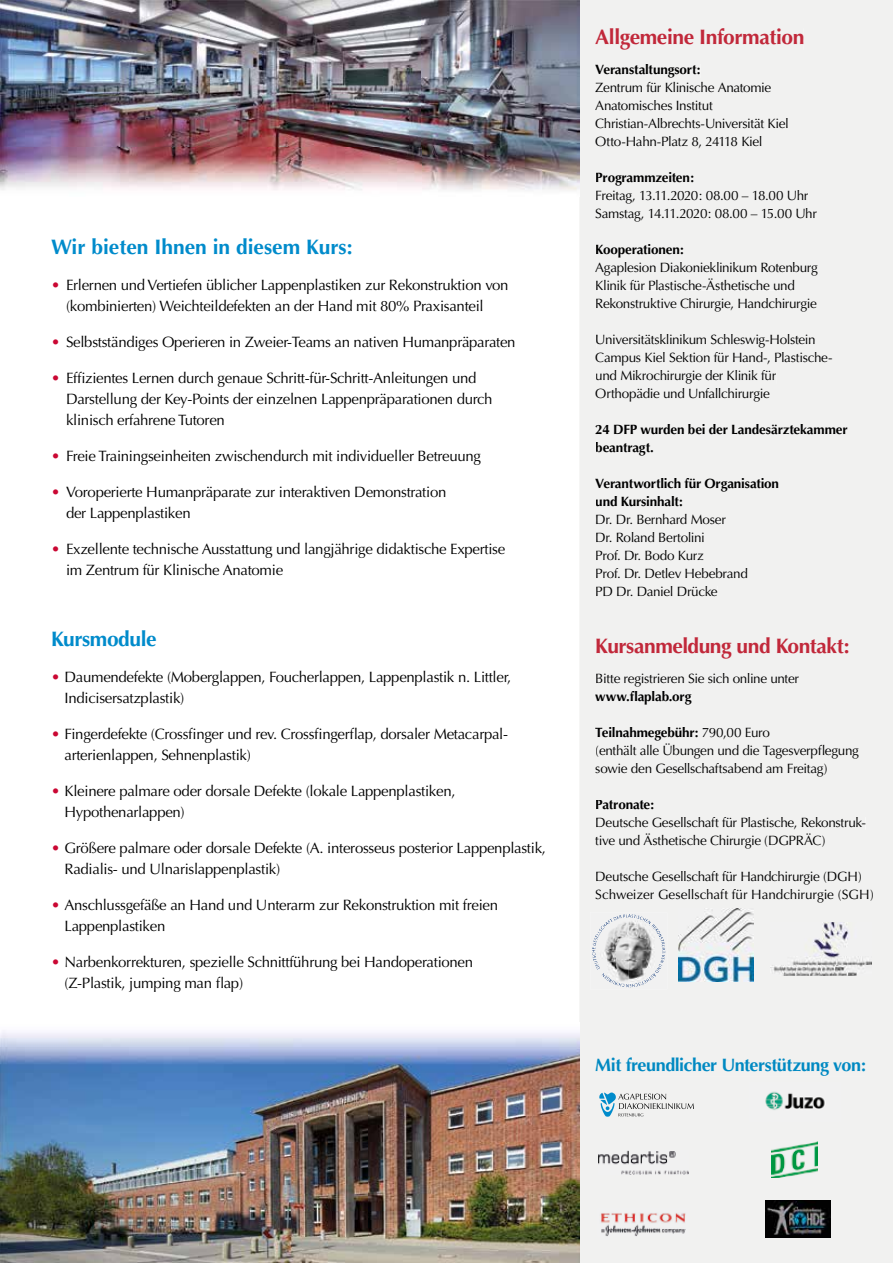
<style>
.page{position:relative;width:893px;height:1263px;background:#fff}
.page>*{position:absolute;margin:0;border:0;box-sizing:border-box;transform-origin:0 0}
.t1{font:700 21px "Optima";letter-spacing:-.02em;color:#c1283a}
.t2{font:700 21px "Optima";color:#008bcb}
.t3{font:700 21px "Optima";letter-spacing:-.02em;color:#008bcb}
.t4{font:700 18px "Optima";letter-spacing:-.025em;color:#0089c2}
.t5{font:15px/21px "Optima";letter-spacing:-.02em;color:#000}
.t6{font:13.5px/18px "Optima";letter-spacing:-.025em;color:#000}
.t7{font:700 13.5px/18px "Optima";letter-spacing:-.01em;color:#000}
.s1{color:#ca0733}
.s2{font-weight:700}
</style>
<div class="page">
<div style="left:579px;top:0;width:314px;height:1263px;background:#f1f1f0"></div>
<div style="left:596px;top:28px;width:207px;height:22px;background:#f1f1f0"></div>
<div style="left:596px;top:64px;width:104px;height:14px;background:#f1f1f0"></div>
<div style="left:596px;top:82px;width:175px;height:10px;background:#f1f1f0"></div>
<div style="left:596px;top:100px;width:117px;height:10px;background:#f1f1f0"></div>
<div style="left:596px;top:118px;width:192px;height:10px;background:#f1f1f0"></div>
<div style="left:596px;top:136px;width:165px;height:13px;background:#f1f1f0"></div>
<div style="left:596px;top:172px;width:97px;height:14px;background:#f1f1f0"></div>
<div style="left:596px;top:190px;width:212px;height:14px;background:#f1f1f0"></div>
<div style="left:596px;top:208px;width:221px;height:14px;background:#f1f1f0"></div>
<div style="left:596px;top:244px;width:87px;height:14px;background:#f1f1f0"></div>
<div style="left:596px;top:262px;width:222px;height:14px;background:#f1f1f0"></div>
<div style="left:596px;top:279px;width:199px;height:11px;background:#f1f1f0"></div>
<div style="left:596px;top:298px;width:220px;height:14px;background:#f1f1f0"></div>
<div style="left:597px;top:334px;width:218px;height:14px;background:#f1f1f0"></div>
<div style="left:596px;top:352px;width:236px;height:14px;background:#f1f1f0"></div>
<div style="left:596px;top:370px;width:180px;height:14px;background:#f1f1f0"></div>
<div style="left:596px;top:388px;width:173px;height:14px;background:#f1f1f0"></div>
<div style="left:596px;top:424px;width:252px;height:10px;background:#f1f1f0"></div>
<div style="left:596px;top:442px;width:57px;height:14px;background:#f1f1f0"></div>
<div style="left:596px;top:478px;width:183px;height:14px;background:#f1f1f0"></div>
<div style="left:596px;top:496px;width:86px;height:10px;background:#f1f1f0"></div>
<div style="left:596px;top:514px;width:130px;height:10px;background:#f1f1f0"></div>
<div style="left:596px;top:532px;width:108px;height:10px;background:#f1f1f0"></div>
<div style="left:596px;top:550px;width:108px;height:10px;background:#f1f1f0"></div>
<div style="left:596px;top:568px;width:151px;height:10px;background:#f1f1f0"></div>
<div style="left:596px;top:586px;width:121px;height:10px;background:#f1f1f0"></div>
<div style="left:597px;top:637px;width:252px;height:22px;background:#f1f1f0"></div>
<div style="left:596px;top:673px;width:203px;height:14px;background:#f1f1f0"></div>
<div style="left:595px;top:691px;width:96px;height:14px;background:#f1f1f0"></div>
<div style="left:596px;top:727px;width:102px;height:14px;background:#f1f1f0"></div>
<div style="left:698px;top:728px;width:71px;height:12px;background:#f1f1f0"></div>
<div style="left:596px;top:744px;width:263px;height:15px;background:#f1f1f0"></div>
<div style="left:596px;top:763px;width:231px;height:14px;background:#f1f1f0"></div>
<div style="left:596px;top:800px;width:58px;height:9px;background:#f1f1f0"></div>
<div style="left:596px;top:817px;width:269px;height:13px;background:#f1f1f0"></div>
<div style="left:596px;top:834px;width:229px;height:15px;background:#f1f1f0"></div>
<div style="left:596px;top:871px;width:265px;height:14px;background:#f1f1f0"></div>
<div style="left:596px;top:889px;width:277px;height:14px;background:#f1f1f0"></div>
<div style="left:596px;top:1057px;width:269px;height:19px;background:#f1f1f0"></div>
<img style="left:0;top:1031px;width:579px;height:232px">
<img style="left:579px;top:1022px;width:1px;height:241px">
<img style="left:0;top:0;width:579px;height:191px">
<svg style="left:599px;top:1092px;width:95px;height:25px"></svg>
<img style="left:750px;top:1083px;width:91px;height:38px">
<img style="left:598px;top:1150px;width:91px;height:24px">
<img style="left:771px;top:1142px;width:47px;height:35px">
<img style="left:597px;top:1208px;width:91px;height:29px">
<img style="left:765px;top:1200px;width:65px;height:38px">
<img style="left:679px;top:909px;width:74px;height:72px">
<img style="left:770px;top:922px;width:102px;height:54px">
<img style="left:590px;top:912px;width:77px;height:77px">
<svg style="left:592px;top:914px;width:73px;height:73px"></svg>
<h1 class="t2" style="left:51px;top:235px;width:303px">Wir bieten Ihnen in diesem Kurs:</h1>
<p class="t5" style="left:66px;top:275px;width:444px;text-indent:-15px"><span class="s1">•</span> Erlernen und Vertiefen üblicher Lappenplastiken zur Rekonstruktion von (kombinierten) Weichteildefekten an der Hand mit 80% Praxisanteil</p>
<p class="t5" style="left:51px;top:332px;width:466px"><span class="s1">•</span> Selbstständiges Operieren in Zweier-Teams an nativen Humanpräparaten</p>
<p class="t5" style="left:66px;top:368px;width:428px;text-indent:-15px"><span class="s1">•</span> Effizientes Lernen durch genaue Schritt-für-Schritt-Anleitungen und<br>Darstellung der Key-Points der einzelnen Lappenpräparationen durch klinisch erfahrene Tutoren</p>
<p class="t5" style="left:51px;top:446px;width:432px"><span class="s1">•</span> Freie Trainingseinheiten zwischendurch mit individueller Betreuung</p>
<p class="t5" style="left:66px;top:482px;width:382px;text-indent:-15px"><span class="s1">•</span> Voroperierte Humanpräparate zur interaktiven Demonstration der Lappenplastiken</p>
<p class="t5" style="left:66px;top:539px;width:441px;text-indent:-15px"><span class="s1">•</span> Exzellente technische Ausstattung und langjährige didaktische Expertise im Zentrum für Klinische Anatomie</p>
<h1 class="t3" style="left:51px;top:626px;width:107px">Kursmodule</h1>
<p class="t5" style="left:65px;top:666px;width:448px;text-indent:-14px"><span class="s1">•</span> Daumendefekte (Moberglappen, Foucherlappen, Lappenplastik n. Littler,<br>Indicisersatzplastik)</p>
<p class="t5" style="left:65px;top:723px;width:445px;text-indent:-14px"><span class="s1">•</span> Fingerdefekte (Crossfinger und rev. Crossfingerflap, dorsaler Metacarpal&shy;arterienlappen, Sehnenplastik)</p>
<p class="t5" style="left:65px;top:780px;width:392px;text-indent:-14px"><span class="s1">•</span> Kleinere palmare oder dorsale Defekte (lokale Lappenplastiken,<br>Hypothenarlappen)</p>
<p class="t5" style="left:65px;top:837px;width:483px;text-indent:-14px"><span class="s1">•</span> Größere palmare oder dorsale Defekte (A. interosseus posterior Lappenplastik,<br>Radialis- und Ulnarislappenplastik)</p>
<p class="t5" style="left:65px;top:894px;width:435px;text-indent:-14px"><span class="s1">•</span> Anschlussgefäße an Hand und Unterarm zur Rekonstruktion mit freien<br>Lappenplastiken</p>
<p class="t5" style="left:65px;top:951px;width:410px;text-indent:-14px"><span class="s1">•</span> Narbenkorrekturen, spezielle Schnittführung bei Handoperationen (Z-Plastik, jumping man flap)</p>
<h1 class="t1" style="left:595px;top:25px;width:211px">Allgemeine Information</h1>
<p class="t7" style="left:595px;top:61px;width:107px">Veranstaltungsort:</p>
<p class="t6" style="left:595px;top:79px;width:195px">Zentrum für Klinische Anatomie<br>Anatomisches Institut<br>Christian-Albrechts-Universität Kiel<br>Otto-Hahn-Platz 8, 24118 Kiel</p>
<p class="t7" style="left:595px;top:169px;width:100px">Programmzeiten:</p>
<p class="t6" style="left:595px;top:187px;width:223px">Freitag, 13.11.2020: 08.00 – 18.00 Uhr<br>Samstag, 14.11.2020: 08.00 – 15.00 Uhr</p>
<p class="t7" style="left:595px;top:241px;width:90px">Kooperationen:</p>
<p class="t6" style="left:595px;top:259px;width:224px">Agaplesion Diakonieklinikum Rotenburg<br>Klinik für Plastische-Ästhetische und<br>Rekonstruktive Chirurgie, Handchirurgie</p>
<p class="t6" style="left:595px;top:331px;width:239px">Universitätsklinikum Schleswig-Holstein Campus Kiel Sektion für Hand-, Plastische&shy;und Mikrochirurgie der Klinik für Orthopädie und Unfallchirurgie</p>
<p class="t7" style="left:595px;top:421px;width:254px">24 DFP wurden bei der Landesärztekammer beantragt.</p>
<p class="t7" style="left:595px;top:475px;width:185px">Verantwortlich für Organisation und Kursinhalt:</p>
<p class="t6" style="left:595px;top:511px;width:154px">Dr. Dr. Bernhard Moser<br>Dr. Roland Bertolini<br>Prof. Dr. Bodo Kurz<br>Prof. Dr. Detlev Hebebrand<br>PD Dr. Daniel Drücke</p>
<h1 class="t1" style="left:595px;top:634px;width:256px">Kursanmeldung und Kontakt:</h1>
<p class="t6" style="left:595px;top:670px;width:205px">Bitte registrieren Sie sich online unter</p>
<p class="t7" style="left:595px;top:688px;width:98px">www.flaplab.org</p>
<p class="t6" style="left:595px;top:724px;width:265px"><span class="s2">Teilnahmegebühr:</span> 790,00 Euro<br>(enthält alle Übungen und die Tagesverpflegung sowie den Gesellschaftsabend am Freitag)</p>
<p class="t7" style="left:595px;top:796px;width:60px">Patronate:</p>
<p class="t6" style="left:595px;top:814px;width:272px">Deutsche Gesellschaft für Plastische, Rekonstruk&shy;tive und Ästhetische Chirurgie (DGPRÄC)</p>
<p class="t6" style="left:595px;top:868px;width:280px">Deutsche Gesellschaft für Handchirurgie (DGH)<br>Schweizer Gesellschaft für Handchirurgie (SGH)</p>
<p class="t4" style="left:595px;top:1054px;width:272px">Mit freundlicher Unterstützung von:</p>
</div>
